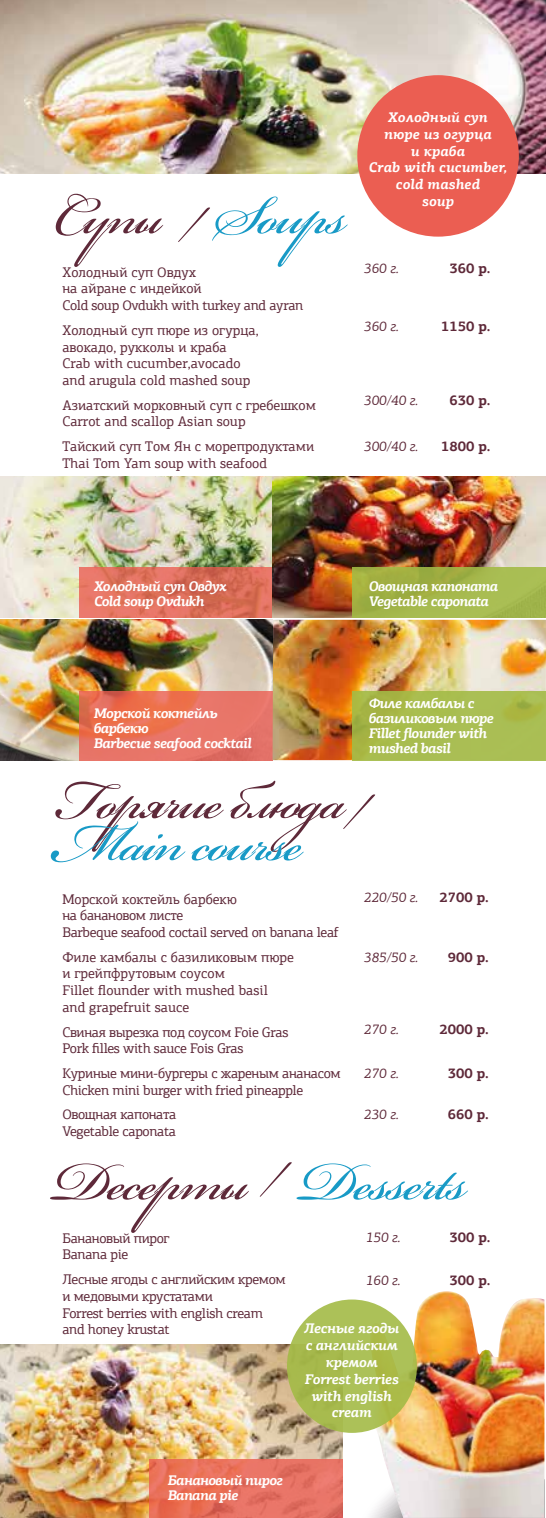
<style>
.page{position:relative;width:546px;height:1518px;background:#fff}
.page>*{position:absolute;margin:0;border:0;box-sizing:border-box;transform-origin:0 0}
.t1{font:84px "Bickham Script One";letter-spacing:-.025em;color:#189ac6}
.t2{font:84px "Bickham Script One";letter-spacing:-.025em;color:#5e2939}
.t3{font:14px/16.8px "PF Agora Slab Pro";letter-spacing:-.025em;color:#5e2939}
.t4{font:14px/16.8px "PF Agora Slab Pro";color:#5e2939}
.t5{font:italic 700 14px/15px "PF Agora Slab Pro";letter-spacing:-.05em;color:#fff}
.t6{font:italic 14px "PF Agora Slab Pro";letter-spacing:-.005em;color:#5e2939}
.t7{font:italic 700 14px/16.8px "PF Agora Slab Pro";color:#fff;text-align:center}
.t8{font:700 14px "PF Agora Slab Pro";letter-spacing:-.005em;color:#5e2939}
.t9{font:italic 700 14px/16.8px "PF Agora Slab Pro";letter-spacing:-.025em;color:#fff;text-align:center}
.s1{color:#5e2939}
</style>
<div class="page">
<img style="left:0;top:620px;width:546px;height:140px">
<img style="left:0;top:477px;width:545px;height:140px">
<svg style="left:79px;top:691px;width:193px;height:70px;background:#e7715e"></svg>
<svg style="left:79px;top:567px;width:193px;height:51px;background:#dd6f5c"></svg>
<img style="left:1px;top:1344px;width:341px;height:174px">
<svg style="left:149px;top:1459px;width:193px;height:58px;background:#e7705e"></svg>
<svg style="left:178px;top:208px;width:32px;height:34px"></svg>
<svg style="left:260px;top:1162px;width:32px;height:35px"></svg>
<svg style="left:343px;top:794px;width:32px;height:35px"></svg>
<img style="left:0;top:0;width:546px;height:174px">
<svg style="left:352px;top:691px;width:193px;height:70px;background:#a8bb4e"></svg>
<div style="left:352px;top:567px;width:193px;height:51px;background:#a3bb46"></div>
<div style="left:357px;top:75px;width:162px;height:162px;background:#eb5e52;border-radius:50%"></div>
<img style="left:370px;top:1291px;width:174px;height:227px">
<svg style="left:287px;top:1299px;width:130px;height:134px;background:#aabd52"></svg>
<h1 class="t1" style="left:54px;top:170px;width:294px"><span class="s1">Супы</span> Soups</h1>
<p class="t3" style="left:62px;top:263px;width:242px">Холодный суп Овдух<br>на айране с индейкой<br>Cold soup Ovdukh with turkey and ayran</p>
<p class="t4" style="left:62px;top:322px;width:198px">Холодный суп пюре из огурца, авокадо, рукколы и краба<br>Crab with cucumber,avocado and arugula cold mashed soup</p>
<p class="t4" style="left:62px;top:396px;width:255px">Азиатский морковный суп с гребешком<br>Carrot and scallop Asian soup</p>
<p class="t4" style="left:62px;top:438px;width:253px">Тайский суп Том Ян с морепродуктами<br>Thai Tom Yam soup with seafood</p>
<p class="t7" style="left:369px;top:109px;width:140px">Холодный суп пюре из огурца<br>и краба<br>Crab with cucumber, cold mashed<br>soup</p>
<p class="t6" style="left:364px;top:259px;width:36px">360 г.</p>
<p class="t8" style="left:449px;top:259px;width:42px">360 р.</p>
<p class="t6" style="left:364px;top:318px;width:36px">360 г.</p>
<p class="t8" style="left:441px;top:317px;width:51px">1150 р.</p>
<p class="t6" style="left:364px;top:392px;width:55px">300/40 г.</p>
<p class="t8" style="left:449px;top:391px;width:42px">630 р.</p>
<p class="t6" style="left:364px;top:438px;width:55px">300/40 г.</p>
<p class="t8" style="left:441px;top:437px;width:51px">1800 р.</p>
<p class="t5" style="left:94px;top:579px;width:134px">Холодный суп Овдух<br>Cold soup Ovdukh</p>
<p class="t5" style="left:94px;top:705px;width:160px">Морской коктейль барбекю<br>Barbecue seafood cocktail</p>
<p class="t5" style="left:369px;top:579px;width:131px">Овощная капоната<br>Vegetable caponata</p>
<p class="t5" style="left:369px;top:696px;width:126px">Филе камбалы с базиликовым пюре<br>Fillet flounder with mushed basil</p>
<h1 class="t2" style="left:54px;top:755px;width:293px">Горячие блюда</h1>
<h1 class="t1" style="left:54px;top:797px;width:251px">Main course</h1>
<p class="t3" style="left:62px;top:890px;width:278px">Морской коктейль барбекю<br>на банановом листе<br>Barbeque seafood coctail served on banana leaf</p>
<p class="t4" style="left:62px;top:948px;width:233px">Филе камбалы с базиликовым пюре и грейпфрутовым соусом<br>Fillet flounder with mushed basil and grapefruit sauce</p>
<p class="t3" style="left:62px;top:1023px;width:227px">Свиная вырезка под соусом Foie Gras<br>Pork filles with sauce Fois Gras</p>
<p class="t3" style="left:62px;top:1065px;width:280px">Куриные мини-бургеры с жареным ананасом<br>Chicken mini burger with fried pineapple</p>
<p class="t3" style="left:62px;top:1106px;width:115px">Овощная капоната<br>Vegetable caponata</p>
<h1 class="t1" style="left:54px;top:1136px;width:415px"><span class="s1">Десерты</span> Desserts</h1>
<p class="t3" style="left:62px;top:1229px;width:109px">Банановый пирог<br>Banana pie</p>
<p class="t3" style="left:62px;top:1271px;width:225px">Лесные ягоды с английским кремом и медовыми крустатами<br>Forrest berries with english cream and honey krustat</p>
<p class="t6" style="left:364px;top:889px;width:55px">220/50 г.</p>
<p class="t8" style="left:439px;top:889px;width:51px">2700 р.</p>
<p class="t6" style="left:364px;top:949px;width:55px">385/50 г.</p>
<p class="t8" style="left:448px;top:949px;width:42px">900 р.</p>
<p class="t6" style="left:364px;top:1021px;width:36px">270 г.</p>
<p class="t8" style="left:439px;top:1021px;width:51px">2000 р.</p>
<p class="t6" style="left:364px;top:1065px;width:36px">270 г.</p>
<p class="t8" style="left:448px;top:1064px;width:42px">300 р.</p>
<p class="t6" style="left:364px;top:1106px;width:36px">230 г.</p>
<p class="t8" style="left:448px;top:1105px;width:42px">660 р.</p>
<p class="t8" style="left:449px;top:1229px;width:42px">300 р.</p>
<p class="t6" style="left:366px;top:1229px;width:36px">150 г.</p>
<p class="t6" style="left:366px;top:1272px;width:36px">160 г.</p>
<p class="t8" style="left:449px;top:1272px;width:42px">300 р.</p>
<p class="t9" style="left:304px;top:1320px;width:97px">Лесные ягоды с английским кремом<br>Forrest berries with english cream</p>
<p class="t5" style="left:168px;top:1472px;width:117px">Банановый пирог<br>Banana pie</p>
</div>
